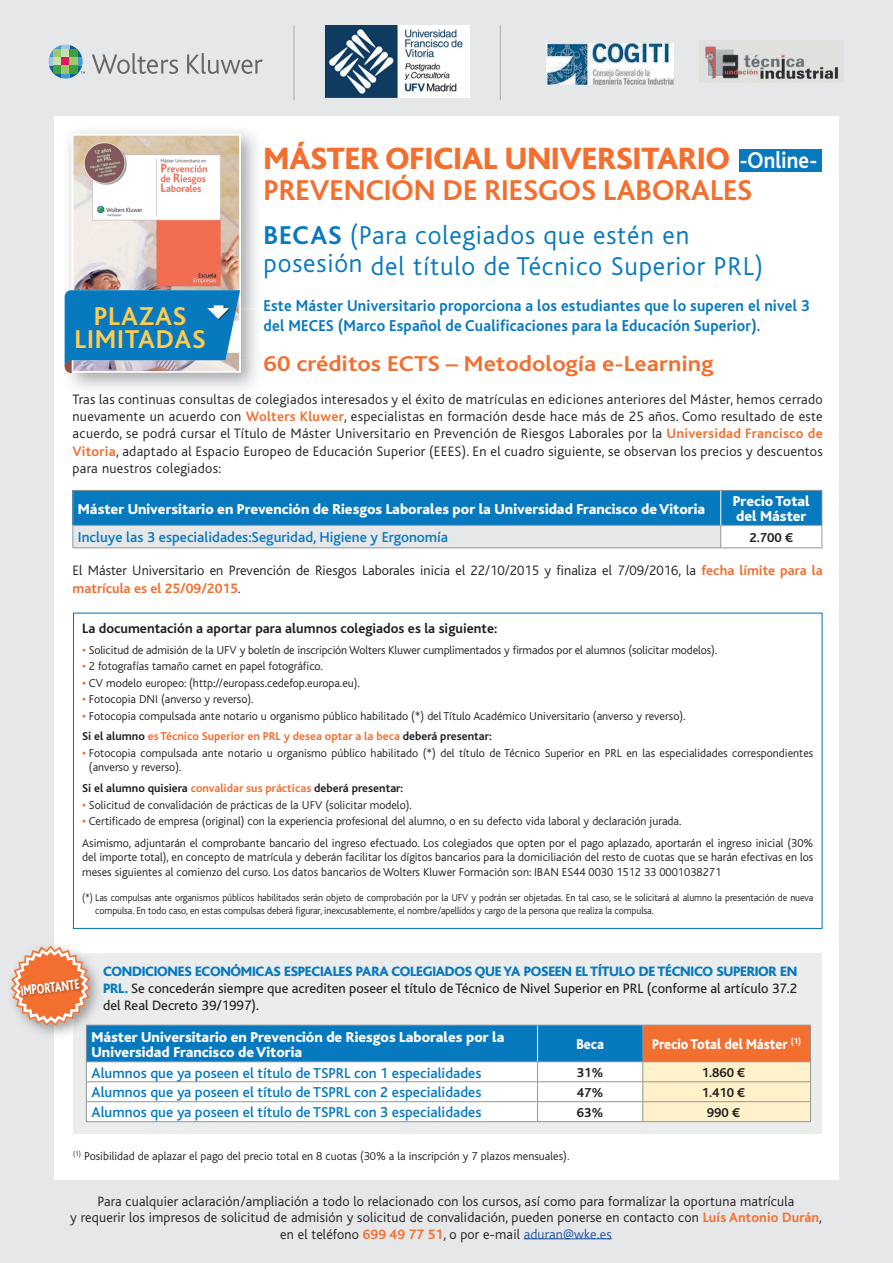
<style>
.page{position:relative;width:893px;height:1263px;background:#e6e7e8}
.page>*{position:absolute;margin:0;border:0;box-sizing:border-box;transform-origin:0 0}
.t1{font:800 32.25px "Bliss";color:#f36f30}
.t2{font:700 30px "Bliss";color:#f36f30}
.t3{font:300 27px/30px "Bliss";letter-spacing:.03em;color:#0779bf}
.t4{font:700 27px "Bliss";letter-spacing:.03em;color:#ffcc4e}
.t5{font:700 22.5px "Bliss";color:#f36f30;scale:1.1 1}
.t6{font:700 16.5px "Bliss";letter-spacing:.01em;color:#0779bf;scale:.95 1}
.t7{font:500 15px "Bliss";color:#0779bf}
.t8{font:800 15px/15px "Bliss";color:#fff}
.t9{font:800 15px "Bliss";color:#fff;scale:.9 1}
.t10{font:800 14.85px "Bliss";color:#fff;scale:.68 1}
.t11{font:300 14.25px/17.1px "Bliss";letter-spacing:.01em;color:#231f20;text-align:center}
.t12{font:14.25px/17.1px "Bliss";color:#231f20;text-align:justify}
.t13{font:700 14.25px "Bliss";color:#231f20}
.t14{font:700 13.5px "Bliss";color:#231f20}
.t15{font:300 12px/14.4px "Bliss";color:#231f20}
.t16{font:700 12px "Bliss";color:#231f20}
.t17{font:300 10.5px/12.6px "Bliss";letter-spacing:-.01em;color:#231f20;scale:.95 1}
.s1{font-weight:700;font-size:24px;color:#fff}
.s2{font-weight:700}
.s3{font-weight:700;color:#f36f30}
.s4{color:#f36f30}
.s5{font-weight:800;color:#0779bf}
.s6{color:#2256a6}
</style>
<div class="page">
<div style="left:54px;top:116px;width:785px;height:1064px;background:#fff"></div>
<div style="left:73px;top:954px;width:749px;height:180px;background:#ebecec"></div>
<svg style="left:11px;top:946px;width:80px;height:80px"></svg>
<img style="left:20px;top:978px;width:63px;height:20px">
<hr style="left:524px;top:1238px;width:88px;height:1px;background:#2256a6">
<div style="left:739px;top:149px;width:83px;height:22px;background:#0779bf"></div>
<hr style="left:294px;top:25px;width:1px;height:75px;background:#a7a9ac">
<hr style="left:500px;top:25px;width:1px;height:75px;background:#a7a9ac">
<div style="left:73px;top:490px;width:749px;height:35px;background:#0779bf"></div>
<div style="left:73px;top:525px;width:648px;height:23px;background:#e6e7e8"></div>
<svg style="left:73px;top:526px;width:1px;height:22px"></svg>
<svg style="left:720px;top:526px;width:1px;height:22px"></svg>
<svg style="left:822px;top:525px;width:1px;height:23px"></svg>
<hr style="left:73px;top:548px;width:749px;height:1px;background:#939598">
<hr style="left:721px;top:490px;width:101px;height:1px;background:#939598">
<hr style="left:721px;top:525px;width:101px;height:1px;background:#939598">
<hr style="left:73px;top:490px;width:648px;height:1px;background:#939598">
<hr style="left:73px;top:525px;width:648px;height:1px;background:#939598">
<hr style="left:73px;top:491px;width:1px;height:34px;background:#939598">
<hr style="left:720px;top:491px;width:1px;height:34px;background:#fff">
<hr style="left:822px;top:491px;width:1px;height:34px;background:#939598">
<img style="left:325px;top:26px;width:144px;height:72px">
<svg style="left:65px;top:134px;width:176px;height:239px"></svg>
<div style="left:86px;top:1025px;width:557px;height:37px;background:#0779bf"></div>
<div style="left:643px;top:1025px;width:167px;height:37px;background:#f36f30"></div>
<hr style="left:86px;top:1025px;width:1px;height:36px;background:#939598">
<hr style="left:537px;top:1025px;width:1px;height:36px;background:#fff">
<hr style="left:643px;top:1025px;width:1px;height:36px;background:#939598">
<hr style="left:810px;top:1025px;width:1px;height:36px;background:#939598">
<svg style="left:86px;top:1062px;width:725px;height:59px;background:#faf7ee"></svg>
<hr style="left:86px;top:1121px;width:725px;height:1px;background:#939598">
<hr style="left:538px;top:1025px;width:273px;height:1px;background:#939598">
<hr style="left:538px;top:1061px;width:273px;height:1px;background:#939598">
<hr style="left:86px;top:1025px;width:452px;height:1px;background:#939598">
<hr style="left:86px;top:1061px;width:452px;height:1px;background:#939598">
<svg style="left:92px;top:53px;width:86px;height:21px"></svg>
<svg style="left:187px;top:53px;width:76px;height:21px"></svg>
<svg style="left:49px;top:45px;width:36px;height:34px"></svg>
<img style="left:703px;top:44px;width:140px;height:38px">
<img style="left:547px;top:44px;width:127px;height:40px">
<h3 class="t4" style="left:94px;top:306px;width:94px">PLAZAS</h3>
<h3 class="t4" style="left:75px;top:328px;width:132px">LIMITADAS</h3>
<h1 class="t1" style="left:264px;top:146px;width:555px">MÁSTER OFICIAL UNIVERSITARIO <span class="s1">-Online-</span></h1>
<h2 class="t2" style="left:264px;top:179px;width:490px">PREVENCIÓN DE RIESGOS LABORALES</h2>
<h3 class="t3" style="left:264px;top:223px;width:501px"><span class="s2">BECAS</span> (Para colegiados que estén en posesión del título de Técnico Superior PRL)</h3>
<h3 class="t6" style="left:264px;top:299px;width:576px">Este Máster Universitario proporciona a los estudiantes que lo superen el nivel 3</h3>
<h3 class="t6" style="left:264px;top:319px;width:525px">del MECES (Marco Español de Cualificaciones para la Educación Superior).</h3>
<h3 class="t5" style="left:264px;top:355px;width:411px">60 créditos ECTS – Metodología e-Learning</h3>
<p class="t11" style="left:73px;top:392px;width:752px;text-align:justify">Tras las continuas consultas de colegiados interesados y el éxito de ma trículas en ediciones anteriores del Máster, hemos cerrado nuevamente un acuerdo con <span class="s3">Wolters Kluwer</span>, especialistas en formación desde hace más de 25 años. Como resultado de este acuerdo, se podrá cursar el Título de Máster Universitario en Prevención de Riesgos Laborales por la <span class="s3">Universidad Francisco de Vitoria</span>, adaptado al Espacio Europeo de Educación Superior (EEES). En el cuadro siguiente, se observan los precios y descuentos para nuestros colegiados:</p>
<p class="t8" style="left:78px;top:502px;width:629px">Máster Universitario en Prevención de Riesgos Laborales por la Universidad Francisco de Vitoria</p>
<p class="t8" style="left:733px;top:495px;width:78px">Precio Total del Máster</p>
<p class="t7" style="left:78px;top:531px;width:372px">Incluye las 3 especialidades:Seguridad, Higiene y Ergonomía</p>
<p class="t14" style="left:749px;top:532px;width:45px">2.700 €</p>
<p class="t11" style="left:73px;top:563px;width:752px;text-align:left">El Máster Universitario en Prevención de Riesgos Laborales inicia el 22/10/2015 y finaliza el 7/09/2016, la <span class="s3">fecha límite para la matrícula es el 25/09/2015</span>.</p>
<p class="t13" style="left:82px;top:622px;width:417px">La documentación a aportar para alumnos colegiados es la siguiente:</p>
<p class="t15" style="left:82px;top:643px;width:636px"><span class="s3">•</span> Solicitud de admisión de la UFV y boletín de inscripción Wolters Kluwer cumplimentados y firmados por el alumnos (solicitar modelos).</p>
<p class="t15" style="left:82px;top:660px;width:242px"><span class="s3">•</span> 2 fotografías tamaño carnet en papel fotográfico.</p>
<p class="t15" style="left:82px;top:676px;width:279px"><span class="s3">•</span> CV modelo europeo: (http://europass.cedefop.europa.eu).</p>
<p class="t15" style="left:82px;top:693px;width:173px"><span class="s3">•</span> Fotocopia DNI (anverso y reverso).</p>
<p class="t15" style="left:82px;top:706px;width:605px;line-height:20.9px"><span class="s3">•</span> Fotocopia compulsada ante notario u organismo público habilitado (*) del Título Académico Universitario (anverso y reverso).<br><span class="s2">Si el alumno</span> <span class="s3">es Técnico Superior en PRL y desea optar a la beca</span> <span class="s2">deberá presentar:</span></p>
<p class="t15" style="left:89px;top:747px;width:726px;text-indent:-7px"><span class="s3">•</span> Fotocopia compulsada ante notario u organismo público habilitado (*) del título de Técnico Superior en PRL en las especialidades correspondientes (anverso y reverso).</p>
<p class="t16" style="left:82px;top:783px;width:323px">Si el alumno quisiera <span class="s4">convalidar sus prácticas</span> deberá presentar:</p>
<p class="t15" style="left:82px;top:798px;width:331px"><span class="s3">•</span> Solicitud de convalidación de prácticas de la UFV (solicitar modelo).</p>
<p class="t15" style="left:82px;top:811px;width:733px;line-height:21.9px"><span class="s3">•</span> Certificado de empresa (original) con la experiencia profesional del alumno, o en su defecto vida laboral y declaración jurada.<br>Asimismo, adjuntarán el comprobante bancario del ingreso efectuado. Los colegiados que opten por el pago aplazado, aportarán el ingreso inicial (30%</p>
<p class="t15" style="left:82px;top:851px;width:733px">del importe total), en concepto de matrícula y deberán facilitar los dígitos bancarios para la domiciliación del resto de cuotas que se harán efectivas en los meses siguientes al comienzo del curso. Los datos bancarios de Wolters Kluwer Formación son: IBAN ES44 0030 1512 33 0001038271</p>
<p class="t17" style="left:95px;top:892px;width:757px;text-indent:-13px">(*) Las compulsas ante organismos públicos habilitados serán objeto de comprobación por la UFV y podrán ser objetadas. En tal caso, se le solicitará al alumno la presentación de nueva compulsa. En todo caso, en estas compulsas deberá figurar, inexcusablemente, el nombre/apellidos y cargo de la persona que realiza la compulsa.</p>
<p class="t10" style="left:20px;top:985px;width:88px;rotate:-7deg">IMPORTANTE</p>
<p class="t12" style="left:103px;top:964px;width:696px"><span class="s5">CONDICIONES ECONÓMICAS ESPECIALES PARA COLEGIADOS QUE YA POSEEN EL TÍTULO DE TÉCNICO SUPERIOR EN PRL.</span> Se concederán siempre que acrediten poseer el título de Técnico de Nivel Superior en PRL (conforme al artículo 37.2 del Real Decreto 39/1997).</p>
<p class="t8" style="left:91px;top:1030px;width:415px">Máster Universitario en Prevención de Riesgos Laborales por la<br>Universidad Francisco de Vitoria</p>
<p class="t9" style="left:576px;top:1038px;width:32px">Beca</p>
<p class="t9" style="left:652px;top:1038px;width:167px">Precio Total del Máster <sup>(1)</sup></p>
<p class="t7" style="left:92px;top:1067px;width:391px">Alumnos que ya poseen el título de TSPRL con 1 especialidades</p>
<p class="t14" style="left:577px;top:1067px;width:28px">31%</p>
<p class="t14" style="left:702px;top:1067px;width:45px">1.860 €</p>
<p class="t7" style="left:92px;top:1087px;width:391px">Alumnos que ya poseen el título de TSPRL con 2 especialidades</p>
<p class="t14" style="left:577px;top:1087px;width:28px">47%</p>
<p class="t14" style="left:702px;top:1087px;width:45px">1.410 €</p>
<p class="t7" style="left:92px;top:1107px;width:391px">Alumnos que ya poseen el título de TSPRL con 3 especialidades</p>
<p class="t14" style="left:577px;top:1107px;width:28px">63%</p>
<p class="t14" style="left:707px;top:1107px;width:35px">990 €</p>
<p class="t15" style="left:73px;top:1149px;width:498px"><sup>(1)</sup> Posibilidad de aplazar el pago del precio total en 8 cuotas (30% a la inscripción y 7 plazos mensuales).</p>
<p class="t11" style="left:70px;top:1194px;width:753px;line-height:16.5px">Para cualquier aclaración/ampliación a todo lo relacionado con los cursos, así como para formalizar la oportuna matrícula<br>y requerir los impresos de solicitud de admisión y solicitud de convalidación, pueden ponerse en contacto con <span class="s3">Luís Antonio Durán</span>, en el teléfono <span class="s3">699 49 77 51</span>, o por e-mail <span class="s6">aduran@wke.es</span></p>
</div>
